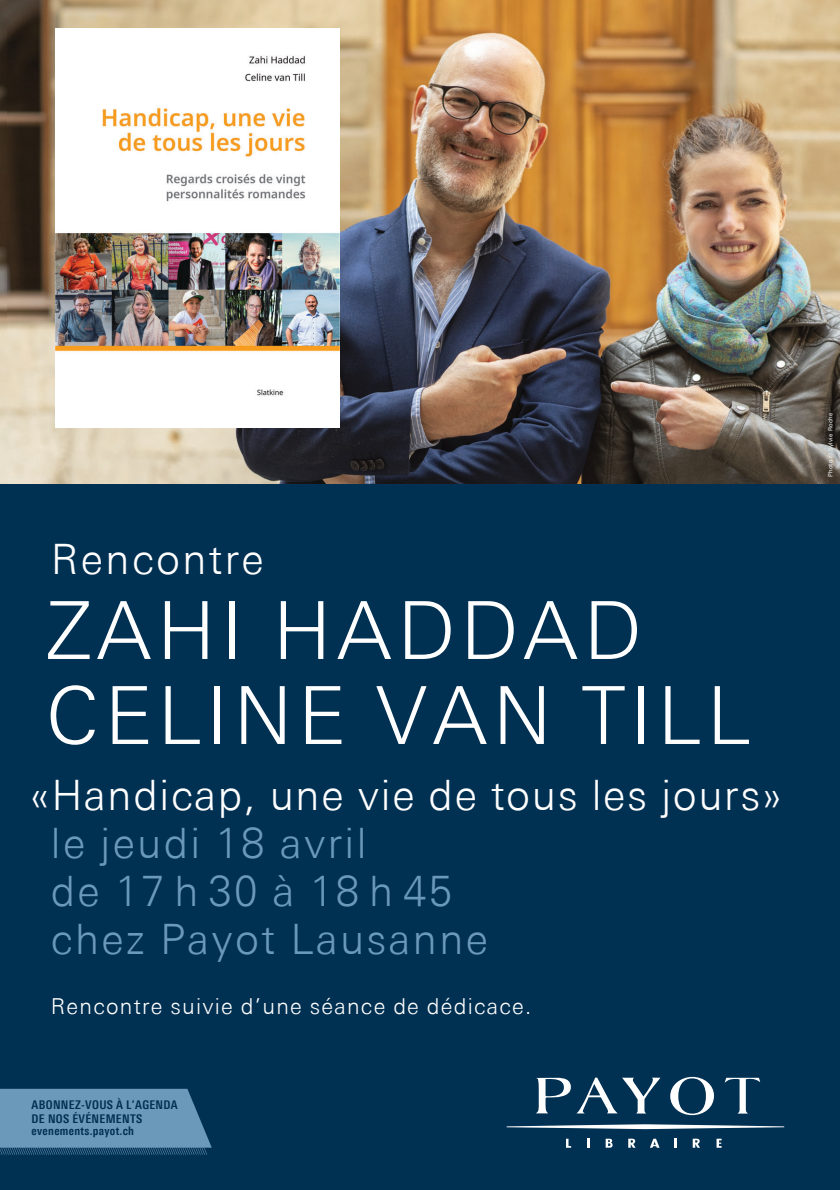
<style>
.page{position:relative;width:840px;height:1190px;background:#fff}
.page>*{position:absolute;margin:0;border:0;box-sizing:border-box;transform-origin:0 0}
.t1{font:300 80px/85px "Linotype Univers Basic";letter-spacing:.06em;color:#fff}
.t2{font:300 42px/48px "Linotype Univers Basic";letter-spacing:.055em;color:#6b99ba}
.t3{font:300 42px "Linotype Univers Basic";letter-spacing:.04em;color:#fff}
.t4{font:300 22px "Linotype Univers Basic";letter-spacing:.055em;color:#fff}
.t5{font:700 condensed 12px/14px "Linotype Univers";letter-spacing:.025em;color:#003052}
.t6{font:6px "Linotype Univers Basic";letter-spacing:.05em;color:#fff}
</style>
<div class="page">
<img style="left:158px;top:0;width:682px;height:484px">
<img style="left:0;top:0;width:158px;height:484px">
<img style="left:56px;top:28px;width:284px;height:400px">
<div style="left:0;top:484px;width:840px;height:706px;background:#003052"></div>
<svg style="left:670px;top:1077px;width:44px;height:38px"></svg>
<svg style="left:536px;top:1077px;width:124px;height:37px"></svg>
<svg style="left:725px;top:1078px;width:35px;height:36px"></svg>
<svg style="left:566px;top:1139px;width:5px;height:9px"></svg>
<svg style="left:587px;top:1139px;width:2px;height:9px"></svg>
<svg style="left:628px;top:1139px;width:8px;height:9px"></svg>
<svg style="left:693px;top:1139px;width:7px;height:9px"></svg>
<svg style="left:650px;top:1139px;width:10px;height:9px"></svg>
<svg style="left:675px;top:1139px;width:2px;height:9px"></svg>
<svg style="left:717px;top:1139px;width:5px;height:9px"></svg>
<svg style="left:507px;top:1124px;width:277px;height:5px"></svg>
<svg style="left:606px;top:1139px;width:7px;height:9px"></svg>
<svg style="left:0;top:1089px;width:212px;height:66px;background:#5c8aab"></svg>
<h2 class="t3" style="left:51px;top:542px;width:215px">Rencontre</h2>
<h1 class="t1" style="left:46px;top:596px;width:706px">ZAHI HADDAD<br>CELINE VAN TILL</h1>
<h2 class="t3" style="left:30px;top:778px;width:753px">«Handicap, une vie de tous les jours»</h2>
<h2 class="t2" style="left:51px;top:823px;width:439px">le jeudi 18 avril<br>de 17 h 30 à 18 h 45 chez Payot Lausanne</h2>
<h3 class="t4" style="left:51px;top:997px;width:482px">Rencontre suivie d’une séance de dédicace.</h3>
<p class="t5" style="left:32px;top:1099px;width:148px">ABONNEZ-VOUS À L’AGENDA<br>DE NOS ÉVÉNEMENTS</p>
<p class="t5" style="left:32px;top:1125px;width:104px">evenements.payot.ch</p>
<p class="t6" style="left:828px;top:477px;width:66px;rotate:-90deg">Photo © Sylvie Roche</p>
</div>
